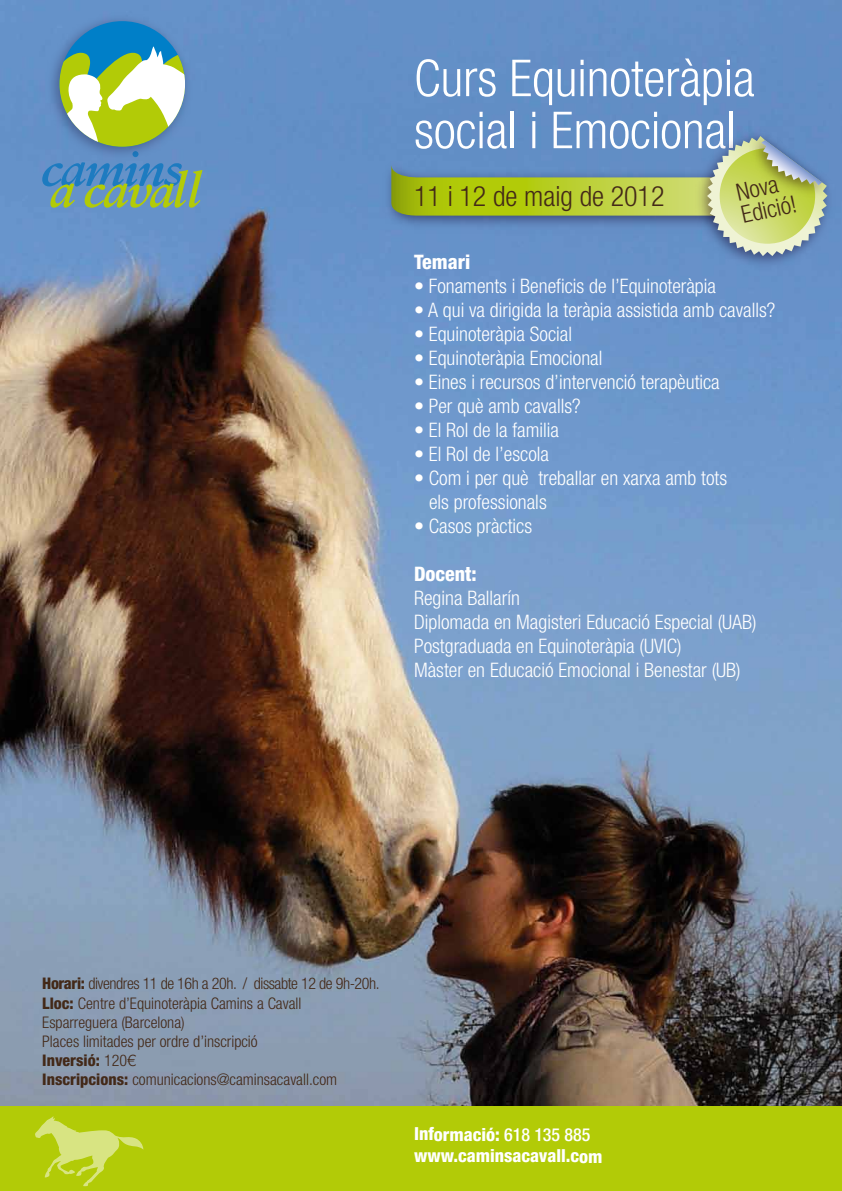
<style>
.page{position:relative;width:842px;height:1191px;background:#fff}
.page>*{position:absolute;margin:0;border:0;box-sizing:border-box;transform-origin:0 0}
.t1{font:300 condensed 51px/52px "Helvetica Neue";color:#fff}
.t2{font:300 condensed 28px "Helvetica Neue";color:#432918}
.t3{font:300 condensed 24px/23px "Helvetica Neue";color:#432918}
.t4{font:300 condensed 20px/24px "Helvetica Neue";color:#fff}
.t5{font:800 condensed 20px "Helvetica Neue";color:#fff}
.t6{font:800 condensed 18px/21.8px "Helvetica Neue";letter-spacing:-.005em;color:#fff}
.t7{font:300 condensed 16px/19.2px "Helvetica Neue";color:#432918}
.s1{font-weight:800}
.s2{font-stretch:normal}
.s3{font-weight:500}
</style>
<div class="page">
<img style="left:0;top:0;width:842px;height:1106px">
<div style="left:0;top:1106px;width:842px;height:85px;background:#b2cb07"></div>
<svg style="left:35px;top:1116px;width:108px;height:70px"></svg>
<img style="left:42px;top:9px;width:155px;height:37px">
<div style="left:59px;top:21px;width:126px;height:126px;background:#007fc8;border-radius:50%"></div>
<svg style="left:42px;top:46px;width:160px;height:162px;background:#87ad9f"></svg>
<img style="left:379px;top:149px;width:12px;height:84px">
<img style="left:689px;top:124px;width:151px;height:150px">
<img style="left:743px;top:128px;width:91px;height:75px">
<svg style="left:391px;top:136px;width:436px;height:120px;background:#89a792"></svg>
<h1 class="t1" style="left:414px;top:52px;width:342px">Curs Equinoteràpia social i Emocional</h1>
<h2 class="t2" style="left:414px;top:180px;width:252px">11 i 12 de maig de 2012</h2>
<p class="t3" style="left:734px;top:181px;width:57px;rotate:-13deg">Nova<br>Edició!</p>
<p class="t5" style="left:414px;top:250px;width:58px">Temari</p>
<p class="t4" style="left:414px;top:274px;width:303px">• Fonaments i Beneficis de l’Equinoteràpia</p>
<p class="t4" style="left:414px;top:298px;width:363px">• A qui va dirigida la teràpia assistida amb cavalls?</p>
<p class="t4" style="left:414px;top:322px;width:159px">• Equinoteràpia Social</p>
<p class="t4" style="left:414px;top:346px;width:190px">• Equinoteràpia Emocional</p>
<p class="t4" style="left:414px;top:370px;width:307px">• Eines i recursos d’intervenció terapèutica</p>
<p class="t4" style="left:414px;top:394px;width:168px">• Per què amb cavalls?</p>
<p class="t4" style="left:414px;top:418px;width:146px">• El Rol de la familia</p>
<p class="t4" style="left:414px;top:442px;width:136px">• El Rol de l’escola</p>
<p class="t4" style="left:429px;top:466px;width:300px;text-indent:-15px">• Com i per què treballar en xarxa amb tots els professionals</p>
<p class="t4" style="left:414px;top:514px;width:120px">• Casos pràctics</p>
<p class="t5" style="left:414px;top:562px;width:64px">Docent:</p>
<p class="t4" style="left:414px;top:586px;width:344px">Regina Ballarín<br>Diplomada en Magisteri Educació Especial (UAB)<br>Postgraduada en Equinoteràpia (UVIC)<br>Màster en Educació Emocional i Benestar (UB)</p>
<p class="t7" style="left:42px;top:974px;width:339px"><span class="s1">Horari:</span> divendres 11 de 16h a 20h. / dissabte 12 de 9h-20h.<br><span class="s1">Lloc:</span> Centre d’Equinoteràpia Camins a Cavall Esparreguera (Barcelona)<br>Places limitades per ordre d’inscripció<br><span class="s1">Inversió:</span> 120<span class="s2">€<br></span><span class="s1">Inscripcions:</span> comunicacions@caminsacavall.com</p>
<p class="t6" style="left:414px;top:1123px;width:190px">Informació: <span class="s3">618 135 885 </span>www.caminsacavall.com</p>
</div>
